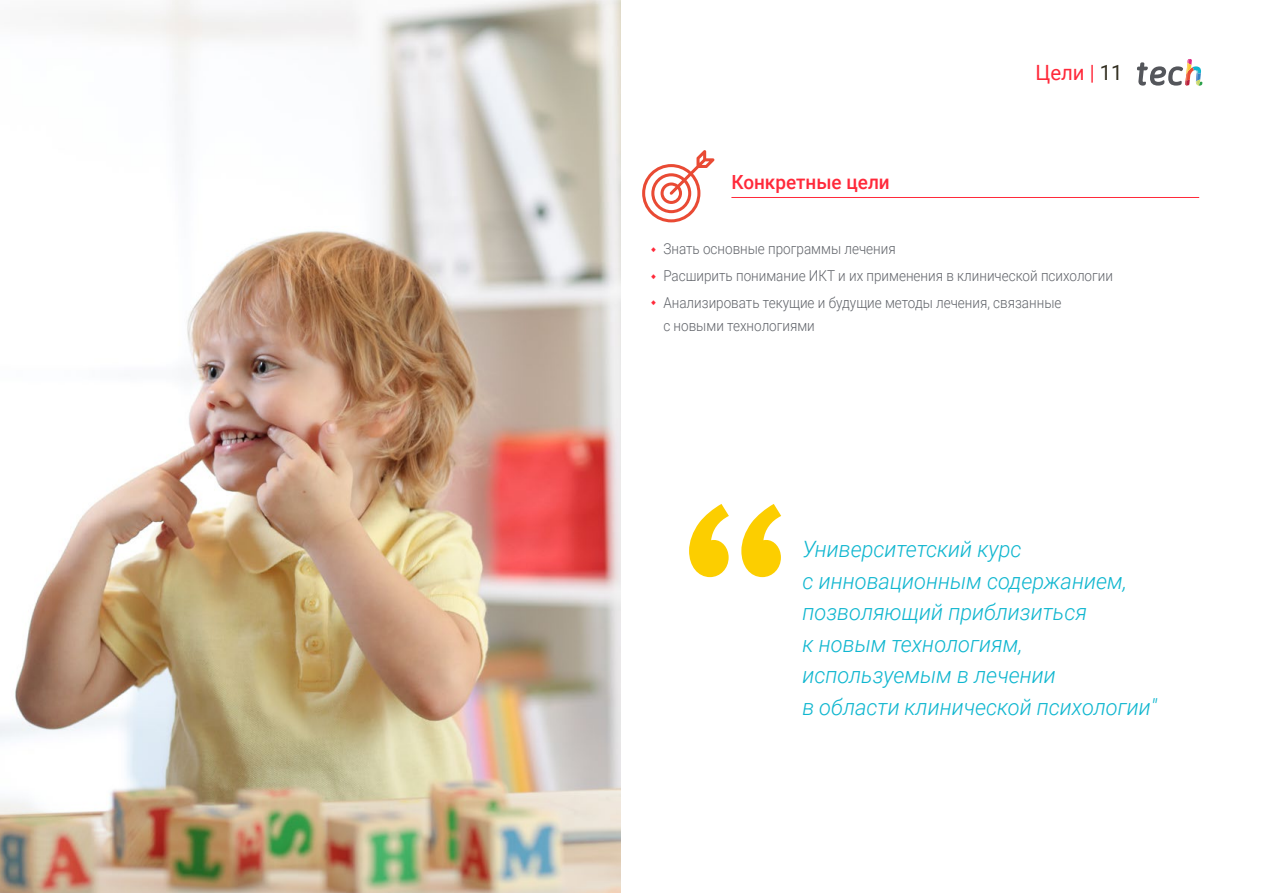
<style>
.page{position:relative;width:1263px;height:893px;background:#fff}
.page>*{position:absolute;margin:0;border:0;box-sizing:border-box;transform-origin:0 0}
.t1{font:italic 300 22.5px/31.5px "Roboto";color:#0fb6cf}
.t2{font:21px "Roboto";color:#ff293a}
.t3{font:500 19.5px "Roboto";color:#ff293a}
.t4{font:300 15px/26.7px "Roboto";color:#61646a;scale:.9 1}
.s1{color:#312e20}
</style>
<div class="page">
<img style="left:0;top:0;width:621px;height:893px">
<hr style="left:731px;top:197px;width:468px;height:1px;background:#ff293a">
<svg style="left:642px;top:150px;width:72px;height:72px"></svg>
<svg style="left:1137px;top:59px;width:65px;height:27px"></svg>
<svg style="left:689px;top:504px;width:92px;height:73px"></svg>
<h3 class="t3" style="left:731px;top:168px;width:160px">Конкретные цели</h3>
<h2 class="t2" style="left:1035px;top:57px;width:89px">Цели | <span class="s1">11</span></h2>
<p class="t4" style="left:663px;top:235px;width:501px">Знать основные программы лечения<br>Расширить понимание ИКТ и их применения в клинической психологии<br>Анализировать текущие и будущие методы лечения, связанные</p>
<p class="t4" style="left:663px;top:311px;width:170px">с новыми технологиями</p>
<h1 class="t1" style="left:802px;top:533px;width:356px">Университетский курс<br>с инновационным содержанием, позволяющий приблизиться<br>к новым технологиям, используемым в лечении<br>в области клинической психологии"</h1>
</div>
